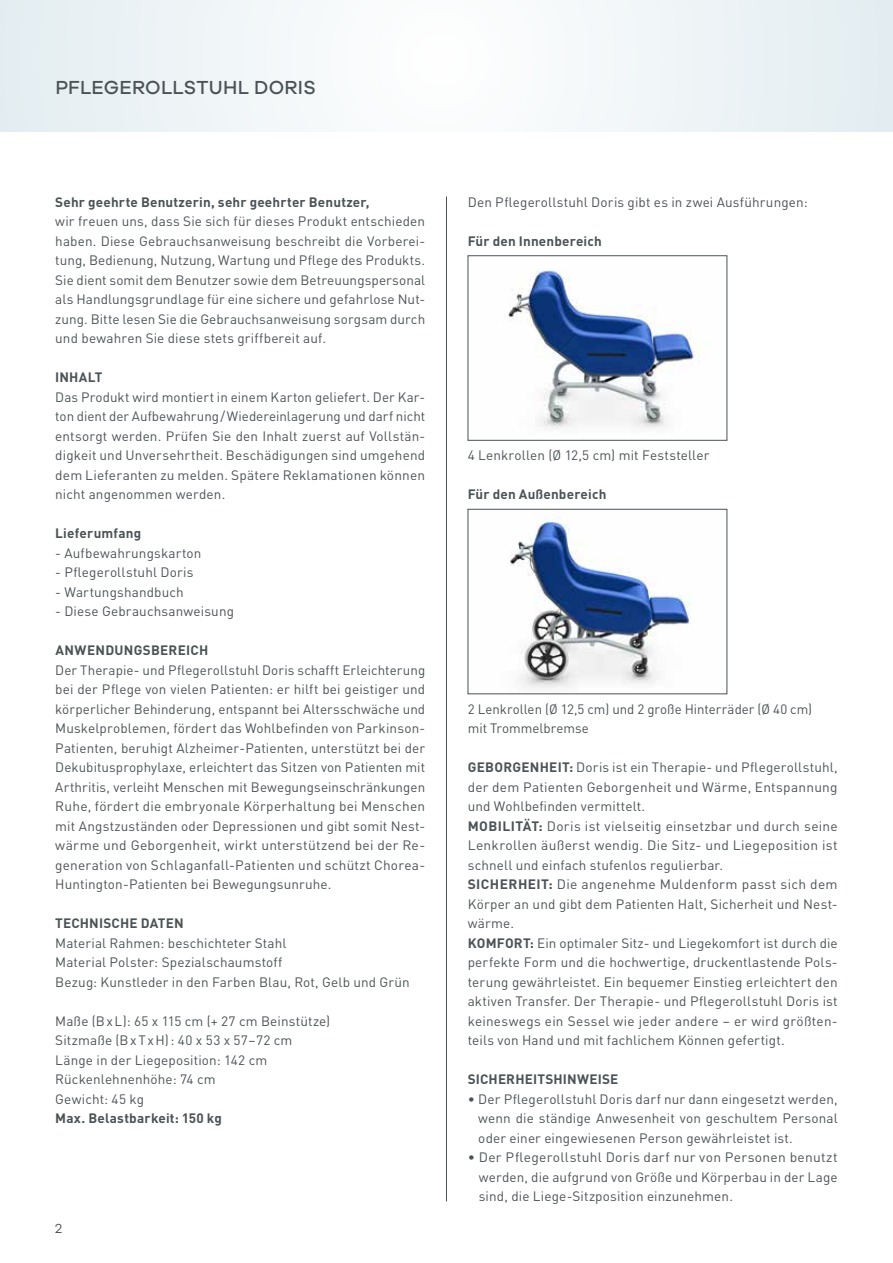
<style>
.page{position:relative;width:893px;height:1263px;background:#fff}
.page>*{position:absolute;margin:0;border:0;box-sizing:border-box;transform-origin:0 0}
.t1{font:500 19.5px "Galano";letter-spacing:.01em;color:#4c5356}
.t2{font:13.5px/19.5px "DIN Pro";letter-spacing:.01em;color:#4c5356}
.t3{font:700 13.5px "DIN Pro";letter-spacing:.01em;color:#4c5356}
.t4{font:13.5px "Galano";color:#4c5356}
.s1{font-weight:700}
</style>
<div class="page">
<div style="left:0;top:0;width:893px;height:132px;background:#f0f5f7"></div>
<hr style="left:446px;top:196px;width:1px;height:1005px;background:#4c5356">
<img style="left:508px;top:270px;width:192px;height:159px">
<img style="left:510px;top:514px;width:181px;height:174px">
<h1 class="t1" style="left:55px;top:76px;width:262px">PFLEGEROLLSTUHL DORIS</h1>
<p class="t3" style="left:55px;top:193px;width:316px">Sehr geehrte Benutzerin, sehr geehrter Benutzer,</p>
<p class="t2" style="left:55px;top:211px;width:371px;text-align:justify">wir freuen uns, dass Sie sich für dieses Produkt entschieden haben. Diese Gebrauchsanweisung beschreibt die Vorberei&shy;tung, Bedienung, Nutzung, Wartung und Pflege des Produkts.<br>Sie dient somit dem Benutzer sowie dem Betreuungspersonal als Handlungsgrundlage für eine sichere und gefahrlose Nut&shy;zung. Bitte lesen Sie die Gebrauchsanweisung sorgsam durch und bewahren Sie diese stets griffbereit auf.</p>
<p class="t3" style="left:55px;top:368px;width:49px">INHALT</p>
<p class="t2" style="left:55px;top:386px;width:371px;text-align:justify">Das Produkt wird montiert in einem Karton geliefert. Der Kar&shy;ton dient der Aufbewahrung/Wiedereinlagerung und darf nicht entsorgt werden. Prüfen Sie den Inhalt zuerst auf Vollstän&shy;digkeit und Unversehrtheit. Beschädigungen sind umgehend dem Lieferanten zu melden. Spätere Reklamationen können nicht angenommen werden.</p>
<p class="t3" style="left:55px;top:524px;width:87px">Lieferumfang</p>
<p class="t2" style="left:55px;top:542px;width:148px">- Aufbewahrungskarton</p>
<p class="t2" style="left:55px;top:562px;width:140px">- Pflegerollstuhl Doris</p>
<p class="t2" style="left:55px;top:581px;width:130px">- Wartungshandbuch</p>
<p class="t2" style="left:55px;top:601px;width:180px">- Diese Gebrauchsanweisung</p>
<p class="t3" style="left:55px;top:641px;width:155px">ANWENDUNGSBEREICH</p>
<p class="t2" style="left:55px;top:659px;width:371px">Der Therapie- und Pflegerollstuhl Doris schafft Erleichterung bei der Pflege von vielen Patienten: er hilft bei geistiger und körperlicher Behinderung, entspannt bei Altersschwäche und Muskelproblemen, fördert das Wohlbefinden von Parkinson-Patienten, beruhigt Alzheimer-Patienten, unterstützt bei der Dekubitusprophylaxe, erleichtert das Sitzen von Patienten mit Arthritis, verleiht Menschen mit Bewegungseinschränkungen Ruhe, fördert die embryonale Körperhaltung bei Menschen mit Angstzuständen oder Depressionen und gibt somit Nest&shy;wärme und Geborgenheit, wirkt unterstützend bei der Re&shy;generation von Schlaganfall-Patienten und schützt Chorea-Huntington-Patienten bei Bewegungsunruhe.</p>
<p class="t3" style="left:55px;top:914px;width:130px">TECHNISCHE DATEN</p>
<p class="t2" style="left:55px;top:932px;width:356px">Material Rahmen: beschichteter Stahl<br>Material Polster: Spezialschaumstoff<br>Bezug: Kunstleder in den Farben Blau, Rot, Gelb und Grün</p>
<p class="t2" style="left:55px;top:1010px;width:277px">Maße (BxL): 65 x 115 cm (+ 27 cm Beinstütze)<br>Sitzmaße (BxTxH): 40 x 53 x 57–72 cm<br>Länge in der Liegeposition: 142 cm<br>Rückenlehnenhöhe: 74 cm<br>Gewicht: 45 kg</p>
<p class="t3" style="left:55px;top:1109px;width:168px">Max. Belastbarkeit: 150 kg</p>
<p class="t4" style="left:55px;top:1220px;width:8px">2</p>
<p class="t2" style="left:468px;top:191px;width:341px">Den Pflegerollstuhl Doris gibt es in zwei Ausführungen:</p>
<p class="t3" style="left:468px;top:231px;width:136px">Für den Innenbereich</p>
<p class="t2" style="left:468px;top:445px;width:243px">4 Lenkrollen (Ø 12,5 cm) mit Feststeller</p>
<p class="t3" style="left:468px;top:485px;width:140px">Für den Außenbereich</p>
<p class="t2" style="left:468px;top:698px;width:346px">2 Lenkrollen (Ø 12,5 cm) und 2 große Hinterräder (Ø 40 cm) mit Trommelbremse</p>
<p class="t2" style="left:468px;top:757px;width:371px"><span class="s1">GEBORGENHEIT:</span> Doris ist ein Therapie- und Pflegerollstuhl, der dem Patienten Geborgenheit und Wärme, Entspannung und Wohlbefinden vermittelt.<br><span class="s1">MOBILITÄT:</span> Doris ist vielseitig einsetzbar und durch seine Lenkrollen äußerst wendig. Die Sitz- und Liegeposition ist schnell und einfach stufenlos regulierbar.<br><span class="s1">SICHERHEIT:</span> Die angenehme Muldenform passt sich dem Körper an und gibt dem Patienten Halt, Sicherheit und Nest&shy;wärme.<br><span class="s1">KOMFORT:</span> Ein optimaler Sitz- und Liegekomfort ist durch die perfekte Form und die hochwertige, druckentlastende Pols&shy;terung gewährleistet. Ein bequemer Einstieg erleichtert den aktiven Transfer. Der Therapie- und Pflegerollstuhl Doris ist keineswegs ein Sessel wie jeder andere – er wird größten&shy;teils von Hand und mit fachlichem Können gefertigt.</p>
<p class="t3" style="left:468px;top:1070px;width:152px">SICHERHEITSHINWEISE</p>
<p class="t2" style="left:478px;top:1088px;width:361px;text-align:justify;text-indent:-11px">• Der Pflegerollstuhl Doris darf nur dann eingesetzt werden, wenn die ständige Anwesenheit von geschultem Personal oder einer eingewiesenen Person gewährleistet ist.</p>
<p class="t2" style="left:479px;top:1147px;width:360px;text-align:justify;text-indent:-11px">• Der Pflegerollstuhl Doris darf nur von Personen benutzt werden, die aufgrund von Größe und Körperbau in der Lage sind, die Liege-Sitzposition einzunehmen.</p>
</div>
